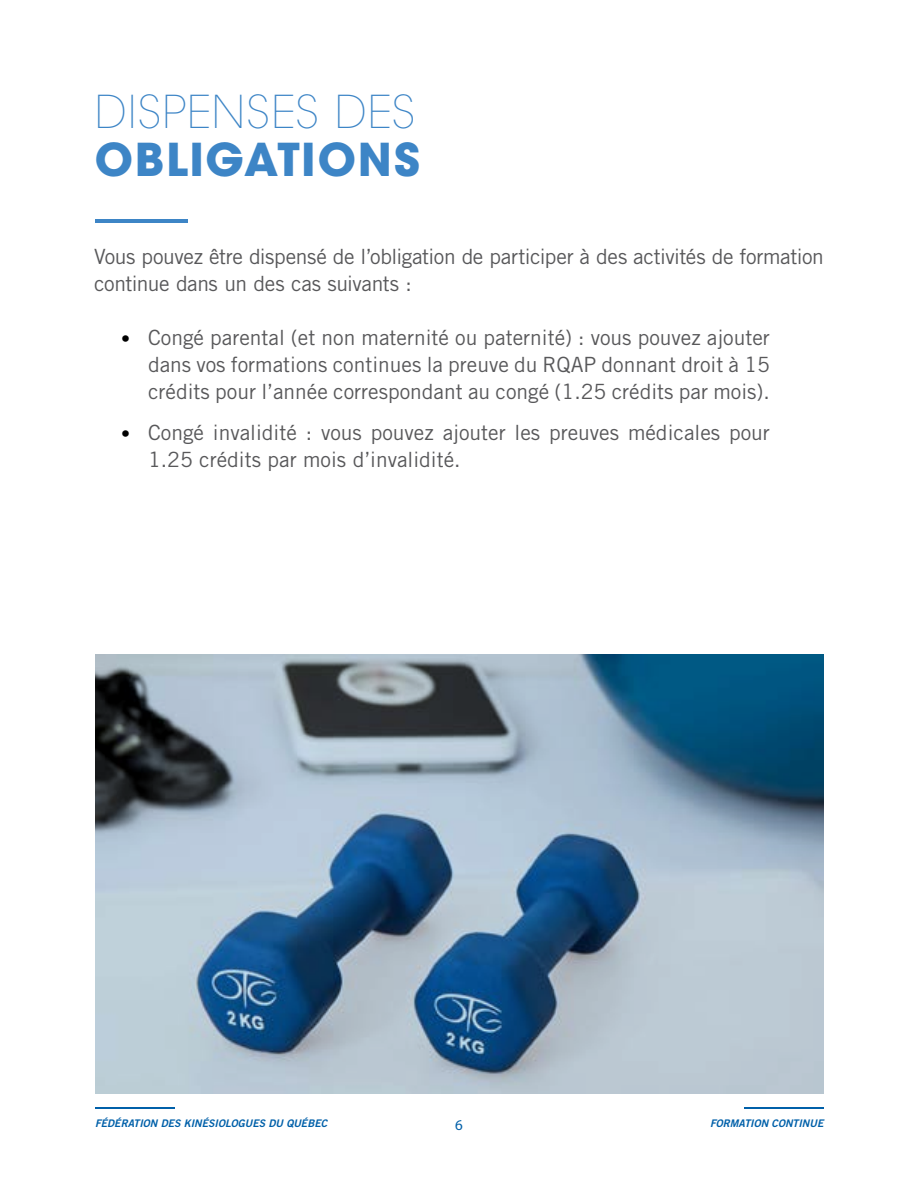
<style>
.page{position:relative;width:918px;height:1188px;background:#fff}
.page>*{position:absolute;margin:0;border:0;box-sizing:border-box;transform-origin:0 0}
.t1{font:200 45px "ITC Avant Garde Std";letter-spacing:.03em;color:#3d85c6}
.t2{font:700 45px "ITC Avant Garde Std";letter-spacing:.04em;color:#3d85c6}
.t3{font:21px/27px "Trade Gothic LT Std";color:#58585a;text-align:justify}
.t4{font:21px/27px "Trade Gothic LT Std";letter-spacing:-.02em;color:#58585a}
.t5{font:15px "Myriad Pro";color:#0060a9}
.t6{font:10.5px "Trade Gothic LT Std Bd 2 Obl";color:#0060a9}
.s1{font-size:18px;color:#000}
</style>
<div class="page">
<hr style="left:95px;top:1107px;width:79px;height:2px;background:#0060a9">
<hr style="left:744px;top:1107px;width:80px;height:2px;background:#0060a9">
<hr style="left:95px;top:219px;width:93px;height:3px;background:#3d85c6">
<svg style="left:96px;top:654px;width:728px;height:440px;background:#7e98ad"></svg>
<h1 class="t1" style="left:95px;top:85px;width:322px">DISPENSES DES</h1>
<h1 class="t2" style="left:95px;top:130px;width:327px">OBLIGATIONS</h1>
<p class="t4" style="left:94px;top:243px;width:731px">Vous pouvez être dispensé de l’obligation de participer à des activités de formation continue dans un des cas suivants :</p>
<p class="t3" style="left:148px;top:324px;width:623px;text-indent:-27px"><span class="s1">•</span> Congé parental (et non maternité ou paternité) : vous pouvez ajouter dans vos formations continues la preuve du RQAP donnant droit à 15 crédits pour l’année correspondant au congé (1.25 crédits par mois).</p>
<p class="t3" style="left:148px;top:419px;width:623px;text-indent:-27px"><span class="s1">•</span> Congé invalidité : vous pouvez ajouter les preuves médicales pour<br>1.25 crédits par mois d’invalidité.</p>
<p class="t6" style="left:95px;top:1116px;width:234px">FÉDÉRATION DES KINÉSIOLOGUES DU QUÉBEC</p>
<p class="t5" style="left:455px;top:1116px;width:9px">6</p>
<p class="t6" style="left:710px;top:1116px;width:115px">FORMATION CONTINUE</p>
</div>
